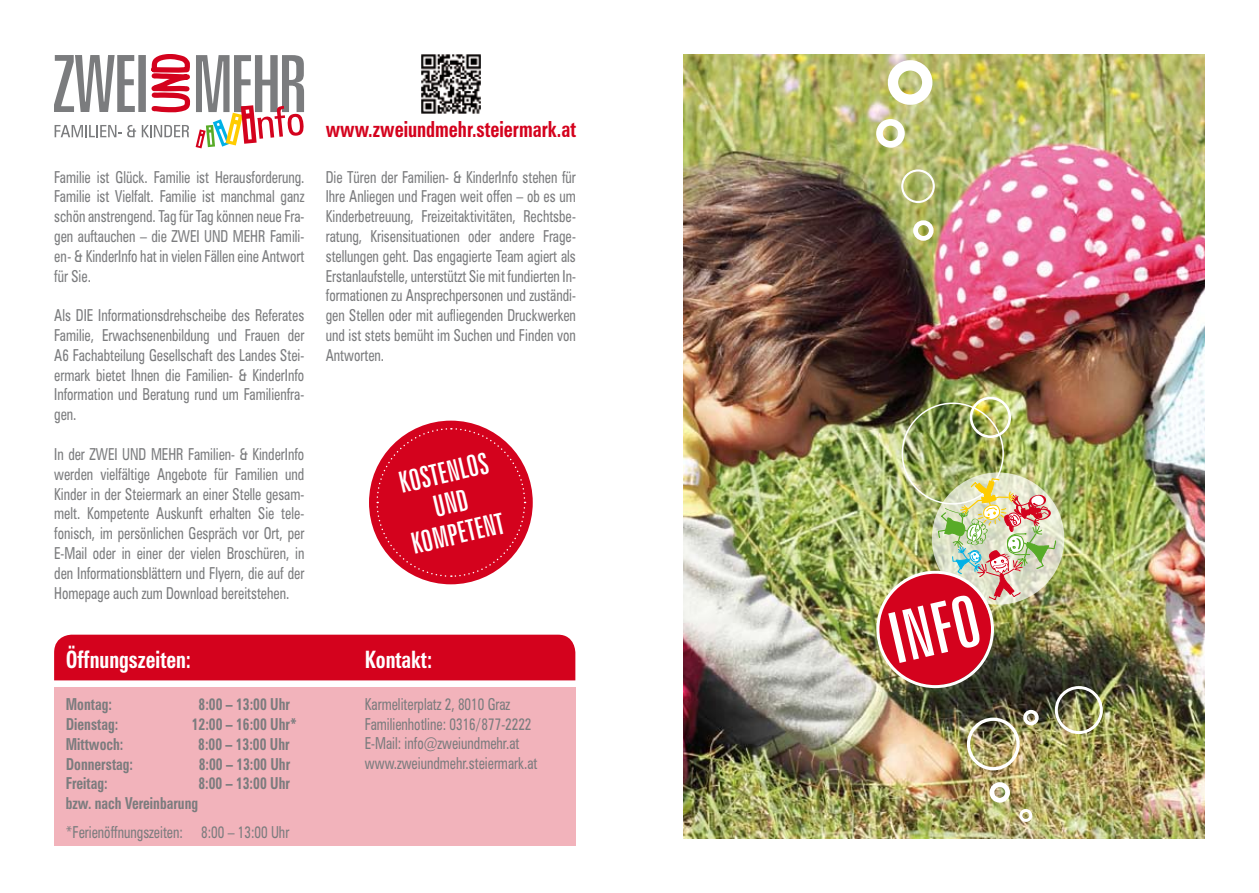
<style>
.page{position:relative;width:1259px;height:893px;background:#fff}
.page>*{position:absolute;margin:0;border:0;box-sizing:border-box;transform-origin:0 0}
.t1{font:extra-condensed 70.5px "Zurich BT";color:#fff}
.t2{font:extra-condensed 29.4px/31px "Zurich BT";color:#fff;text-align:center}
.t3{font:700 condensed 24px "Zurich BT";color:#fff;scale:.83 1}
.t4{font:700 condensed 22.2px "Zurich BT";color:#d4021d;scale:.83 1}
.t5{font:condensed 16.5px/19.8px "Zurich BT";color:#7b7c7e;text-align:justify;scale:.83 1}
.t6{font:700 condensed 16.5px "Zurich BT";color:#7b7c7e;scale:.83 1}
</style>
<div class="page">
<div style="left:54px;top:687px;width:521px;height:158px;background:#f2b3bb"></div>
<img style="left:683px;top:54px;width:522px;height:785px">
<svg style="left:54px;top:54px;width:250px;height:94px"></svg>
<div style="left:901px;top:402px;width:103px;height:103px;border:2px solid #fff;border-radius:50%"></div>
<div style="left:967px;top:718px;width:52px;height:52px;border:3px solid #fff;border-radius:50%"></div>
<div style="left:1054px;top:686px;width:48px;height:48px;border:3px solid #fff;border-radius:50%"></div>
<div style="left:969px;top:397px;width:42px;height:41px;border:3px solid #fff;border-radius:50%"></div>
<div style="left:901px;top:169px;width:34px;height:34px;border:2px solid #fff;border-radius:50%"></div>
<div style="left:1019px;top:809px;width:13px;height:13px;border:3px solid #fff;border-radius:50%"></div>
<div style="left:1023px;top:710px;width:15px;height:15px;border:4px solid #fff;border-radius:50%"></div>
<div style="left:989px;top:782px;width:21px;height:21px;border:5px solid #fff;border-radius:50%"></div>
<div style="left:913px;top:220px;width:20px;height:21px;border:5px solid #fff;border-radius:50%"></div>
<div style="left:876px;top:119px;width:28px;height:29px;border:7px solid #fff;border-radius:50%"></div>
<div style="left:888px;top:60px;width:44px;height:45px;border:10px solid #fff;border-radius:50%"></div>
<div style="left:369px;top:421px;width:164px;height:163px;background:#d4021d;border-radius:50%"></div>
<svg style="left:376px;top:427px;width:150px;height:151px"></svg>
<svg style="left:932px;top:472px;width:132px;height:133px"></svg>
<div style="left:54px;top:635px;width:521px;height:45px;background:#d4021d"></div>
<div style="left:878px;top:573px;width:113px;height:112px;background:#d4021d;border-radius:50%"></div>
<div style="left:876px;top:571px;width:118px;height:117px;border:3px solid #fff;border-radius:50%"></div>
<img style="left:936px;top:477px;width:121px;height:124px">
<img style="left:421px;top:54px;width:60px;height:60px">
<p class="t5" style="left:54px;top:167px;width:303px">Familie ist Glück. Familie ist Herausforderung.<br>Familie ist Vielfalt. Familie ist manchmal ganz schön anstrengend. Tag für Tag können neue Fra&shy;gen auftauchen – die ZWEI UND MEHR Famili&shy;en- &amp; KinderInfo hat in vielen Fällen eine Antwort für Sie.</p>
<p class="t5" style="left:54px;top:305px;width:303px">Als DIE Informationsdrehscheibe des Referates Familie, Erwachsenenbildung und Frauen der A6 Fachabteilung Gesellschaft des Landes Stei&shy;ermark bietet Ihnen die Familien- &amp; KinderInfo Information und Beratung rund um Familienfra&shy;gen.</p>
<p class="t5" style="left:54px;top:444px;width:303px">In der ZWEI UND MEHR Familien- &amp; KinderInfo werden vielfältige Angebote für Familien und Kinder in der Steiermark an einer Stelle gesam&shy;melt. Kompetente Auskunft erhalten Sie tele&shy;fonisch, im persönlichen Gespräch vor Ort, per E-Mail oder in einer der vielen Broschüren, in den Informationsblättern und Flyern, die auf der Homepage auch zum Download bereitstehen.</p>
<h3 class="t4" style="left:326px;top:116px;width:303px">www.zweiundmehr.steiermark.at</h3>
<p class="t5" style="left:326px;top:167px;width:303px">Die Türen der Familien- &amp; KinderInfo stehen für Ihre Anliegen und Fragen weit offen – ob es um Kinderbetreuung, Freizeitaktivitäten, Rechtsbe&shy;ratung, Krisensituationen oder andere Frage&shy;stellungen geht. Das engagierte Team agiert als Erstanlaufstelle, unterstützt Sie mit fundierten In&shy;formationen zu Ansprechpersonen und zuständi&shy;gen Stellen oder mit aufliegenden Druckwerken und ist stets bemüht im Suchen und Finden von Antworten.</p>
<h2 class="t2" style="left:394px;top:468px;width:96px;rotate:-13deg">Kostenl os und kompeten t</h2>
<h3 class="t3" style="left:66px;top:644px;width:153px">Öffnungszeiten:</h3>
<h3 class="t3" style="left:365px;top:644px;width:83px">Kontakt:</h3>
<p class="t5" style="left:365px;top:694px;width:209px;text-align:left">Karmeliterplatz 2, 8010 Graz<br>Familienhotline: 0316/877-2222<br>E-Mail: info@zweiundmehr.at www.zweiundmehr.steiermark.at</p>
<p class="t6" style="left:66px;top:694px;width:57px">Montag:</p>
<p class="t6" style="left:199px;top:694px;width:112px">8:00 – 13:00 Uhr</p>
<p class="t6" style="left:66px;top:714px;width:65px">Dienstag:</p>
<p class="t6" style="left:192px;top:714px;width:128px">12:00 – 16:00 Uhr*</p>
<p class="t6" style="left:66px;top:734px;width:71px">Mittwoch:</p>
<p class="t6" style="left:198px;top:734px;width:112px">8:00 – 13:00 Uhr</p>
<p class="t6" style="left:66px;top:754px;width:83px">Donnerstag:</p>
<p class="t6" style="left:199px;top:754px;width:112px">8:00 – 13:00 Uhr</p>
<p class="t6" style="left:66px;top:773px;width:52px">Freitag:</p>
<p class="t6" style="left:198px;top:773px;width:112px">8:00 – 13:00 Uhr</p>
<p class="t6" style="left:66px;top:793px;width:161px">bzw. nach Vereinbarung</p>
<p class="t5" style="left:66px;top:822px;width:271px">*Ferienöffnungszeiten: 8:00 – 13:00 Uhr</p>
<h1 class="t1" style="left:881px;top:600px;width:93px;rotate:-13deg">INFO</h1>
</div>
